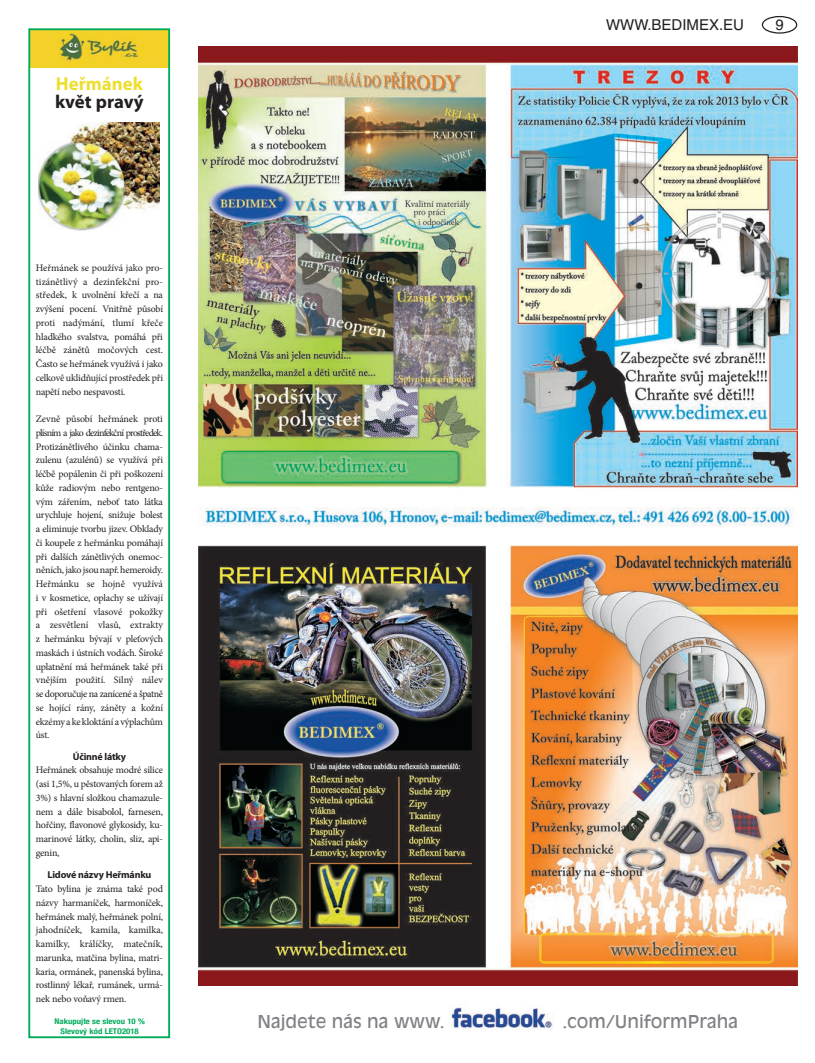
<style>
.page{position:relative;width:815px;height:1063px;background:#fff}
.page>*{position:absolute;margin:0;border:0;box-sizing:border-box;transform-origin:0 0}
.t1{font:700 18.75px "Myriad Pro";color:#231f20}
.t2{font:700 18.75px "Myriad Pro";color:#ecdf30}
.t3{font:17.5px "Antique Olive CE";color:#808285}
.t4{font:15px "Helvetica CE";color:#231f20}
.t5{font:10px/13.8px "Minion Pro";letter-spacing:-.02em;color:#231f20;text-align:justify}
.t6{font:700 10px "Myriad Pro";letter-spacing:-.02em;color:#231f20}
.t7{font:700 condensed 7.88px/10px "Helvetica Neue";color:#00ab5b;text-align:center;scale:1.11 1}
</style>
<div class="page">
<div style="left:762px;top:16px;width:35px;height:18px;border:1px solid #231f20;border-radius:50%"></div>
<img style="left:451px;top:1007px;width:103px;height:23px">
<img style="left:198px;top:46px;width:599px;height:939px">
<img style="left:31px;top:31px;width:136px;height:37px">
<div style="left:28px;top:28px;width:142px;height:1010px;border:2px solid #00ab5b"></div>
<img style="left:39px;top:123px;width:121px;height:108px">
<h1 class="t2" style="left:56px;top:71px;width:88px">Heřmánek</h1>
<h1 class="t1" style="left:55px;top:90px;width:90px">květ pravý</h1>
<p class="t5" style="left:36px;top:261px;width:129px">Heřmánek se používá jako pro&shy;tizánětlivý a dezinfekční pro&shy;středek, k uvolnění křečí a na zvýšení pocení. Vnitřně působí proti nadýmání, tlumí křeče hladkého svalstva, pomáhá při léčbě zánětů močových cest.<br>Často se heřmánek využívá i jako celkově uklidňující prostředek při napětí nebo nespavosti.</p>
<p class="t5" style="left:36px;top:412px;width:129px">Zevně působí heřmánek proti plísním a jako dezinfekční prostředek.<br>Protizánětlivého účinku chama&shy;zulenu (azulénů) se využívá při léčbě popálenin či při poškození kůže radiovým nebo rentgeno&shy;vým zářením, neboť tato látka urychluje hojení, snižuje bolest a eliminuje tvorbu jizev. Obklady či koupele z heřmánku pomáhají při dalších zánětlivých onemoc&shy;něních, jako jsou např. hemeroidy.<br>Heřmánku se hojně využívá i v kosmetice, oplachy se užívají při ošetření vlasové pokožky a zesvětlení vlasů, extrakty z heřmánku bývají v pleťových maskách i ústních vodách. Široké uplatnění má heřmánek také při vnějším použití. Silný nálev se doporučuje na zanícené a špatně se hojící rány, záněty a kožní ekzémy a ke kloktání a výplachům úst.</p>
<p class="t6" style="left:73px;top:750px;width:55px">Účinné látky</p>
<p class="t5" style="left:36px;top:763px;width:129px">Heřmánek obsahuje modré silice (asi 1,5%, u pěstovaných forem až 3%) s hlavní složkou chamazule&shy;nem a dále bisabolol, farnesen, hořčiny, flavonové glykosidy, ku&shy;marinové látky, cholin, sliz, api&shy;genin,</p>
<p class="t6" style="left:47px;top:868px;width:105px">Lidové názvy Heřmánku</p>
<p class="t5" style="left:36px;top:882px;width:129px">Tato bylina je známa také pod názvy harmaníček, harmoníček, heřmánek malý, heřmánek polní, jahodníček, kamila, kamilka, kamilky, králíčky, matečník, marunka, matčina bylina, matri&shy;karia, ormánek, panenská bylina, rostlinný lékař, rumánek, urmá&shy;nek nebo voňavý rmen.</p>
<p class="t7" style="left:55px;top:1015px;width:83px">Nakupujte se slevou 10 %<br>Slevový kód LETO2018</p>
<h3 class="t4" style="left:606px;top:16px;width:139px">WWW.BEDIMEX.EU</h3>
<h3 class="t4" style="left:775px;top:16px;width:10px">9</h3>
<h2 class="t3" style="left:257px;top:1012px;width:189px">Najdete nás na www.</h2>
<h2 class="t3" style="left:562px;top:1012px;width:177px">.com/UniformPraha</h2>
</div>
